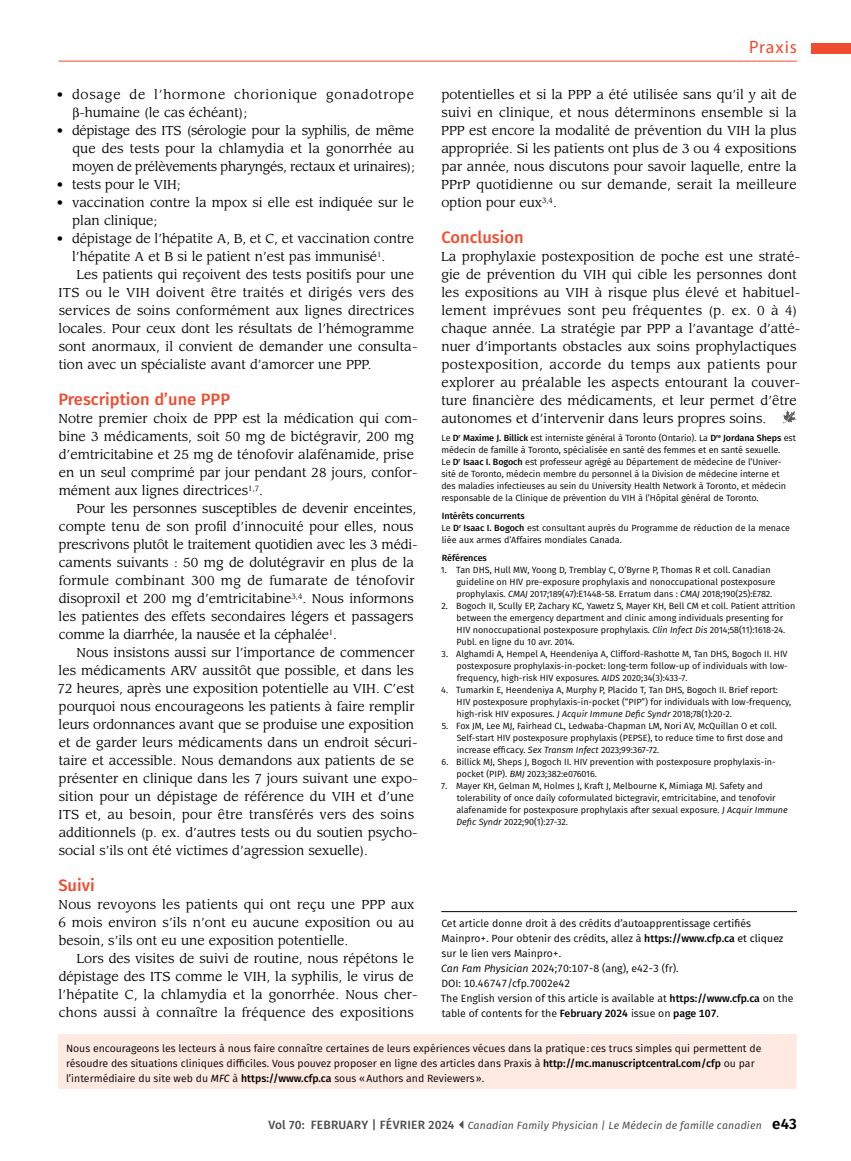
<style>
.page{position:relative;width:851px;height:1161px;background:#fff}
.page>*{position:absolute;margin:0;border:0;box-sizing:border-box;transform-origin:0 0}
.t1{font:18px "Myriad Pro";letter-spacing:.05em;color:#f04c2f}
.t2{font:500 16.5px "Fira Sans";color:#f04c2f}
.t3{font:12.75px/18px "Leawood Std";color:#000}
.t4{font:12.75px/18px "Leawood Std";letter-spacing:.06em;color:#000}
.t5{font:12.75px "Leawood Std";letter-spacing:.025em;color:#000}
.t6{font:10.5px/15px "Fira Sans";color:#000}
.t7{font:italic 10.5px "Fira Sans";letter-spacing:.015em;color:#4d4d4f}
.t8{font:9px/12px "Fira Sans";color:#000}
.t9{font:500 9px "Fira Sans";color:#000}
.s1{font-weight:500}
.s2{font-style:inherit}
.s3{font-style:italic}
.s4{font-weight:500;font-style:normal;font-size:12px}
.s5{font-weight:600;font-style:normal;font-size:15px;color:#000}
</style>
<div class="page">
<hr style="left:58px;top:61px;width:738px;height:1px;background:#f04c2f">
<div style="left:812px;top:44px;width:38px;height:10px;background:#f04c2f"></div>
<hr style="left:441px;top:911px;width:355px;height:1px;background:#000">
<svg style="left:782px;top:410px;width:15px;height:13px"></svg>
<div style="left:58px;top:1034px;width:738px;height:55px;background:#feeae0"></div>
<h1 class="t1" style="left:749px;top:36px;width:49px">Praxis</h1>
<p class="t3" style="left:441px;top:86px;width:357px;text-align:justify">potentielles et si la PPP a été utilisée sans qu’il y ait de suivi en clinique, et nous déterminons ensemble si la PPP est encore la modalité de prévention du VIH la plus appropriée. Si les patients ont plus de 3 ou 4 expositions par année, nous discutons pour savoir laquelle, entre la PPrP quotidienne ou sur demande, serait la meilleure option pour eux<sup>3,4</sup>.</p>
<p class="t2" style="left:441px;top:224px;width:84px">Conclusion</p>
<p class="t3" style="left:441px;top:248px;width:360px">La prophylaxie postexposition de poche est une straté&shy;gie de prévention du VIH qui cible les personnes dont les expositions au VIH à risque plus élevé et habituel&shy;lement imprévues sont peu fréquentes (p. ex. 0 à 4) chaque année. La stratégie par PPP a l’avantage d’atté&shy;nuer d’importants obstacles aux soins prophylactiques postexposition, accorde du temps aux patients pour explorer au préalable les aspects entourant la couver&shy;ture financière des médicaments, et leur permet d’être autonomes et d’intervenir dans leurs propres soins.</p>
<p class="t8" style="left:441px;top:432px;width:356px">Le <span class="s1">D</span><sup>r</sup> <span class="s1">Maxime J. Billick</span> est interniste général à Toronto (Ontario). La <span class="s1">D</span><sup>re</sup> <span class="s1">Jordana Sheps</span> est médecin de famille à Toronto<span class="s2">,</span> spécialisée en santé des femmes et en santé sexuelle.<br>Le <span class="s1">D</span><sup>r</sup> <span class="s1">Isaac I. Bogoch</span> est professeur agrégé au Département de médecine de l’Univer&shy;sité de Toronto, médecin membre du personnel à la Division de médecine interne et<br>des maladies infectieuses au sein du University Health Network à Toronto, et médecin responsable de la Clinique de prévention du VIH à l’Hôpital général de Toronto.</p>
<p class="t8" style="left:441px;top:510px;width:350px"><span class="s1">Intérêts concurrents<br></span>Le <span class="s1">D</span><sup>r</sup> <span class="s1">Isaac I. Bogoch</span> est consultant auprès du Programme de réduction de la menace liée aux armes d’Affaires mondiales Canada.</p>
<p class="t9" style="left:442px;top:551px;width:47px">Références</p>
<p class="t8" style="left:456px;top:564px;width:320px;text-indent:-15px">1. Tan DHS, Hull MW, Yoong D, Tremblay C, O’Byrne P, Thomas R et coll. Canadian guideline on HIV pre-exposure prophylaxis and nonoccupational postexposure prophylaxis. <span class="s3">CMAJ</span> 2017;189(47):E1448-58. Erratum dans : <span class="s3">CMAJ</span> 2018;190(25):E782.</p>
<p class="t8" style="left:456px;top:600px;width:340px;text-indent:-15px">2. Bogoch II, Scully EP, Zachary KC, Yawetz S, Mayer KH, Bell CM et coll. Patient attrition between the emergency department and clinic among individuals presenting for HIV nonoccupational postexposure prophylaxis. <span class="s3">Clin Infect Dis</span> 2014;58(11):1618-24.<br>Publ. en ligne du 10 avr. 2014.</p>
<p class="t8" style="left:456px;top:648px;width:333px;text-align:justify;text-indent:-15px">3. Alghamdi A, Hempel A, Heendeniya A, Clifford-Rashotte M, Tan DHS, Bogoch II. HIV postexposure prophylaxis-in-pocket: long-term follow-up of individuals with low&shy;frequency, high-risk HIV exposures. <span class="s3">AIDS</span> 2020;34(3):433-7.</p>
<p class="t8" style="left:456px;top:684px;width:336px;text-indent:-15px">4. Tumarkin E, Heendeniya A, Murphy P, Placido T, Tan DHS, Bogoch II. Brief report:<br>HIV postexposure prophylaxis-in-pocket (“PIP”) for individuals with low-frequency, high-risk HIV exposures. <span class="s3">J Acquir Immune Defic Syndr</span> 2018;78(1):20-2.</p>
<p class="t8" style="left:456px;top:720px;width:328px;text-indent:-15px">5. Fox JM, Lee MJ, Fairhead CL, Ledwaba-Chapman LM, Nori AV, McQuillan O et coll.<br>Self-start HIV postexposure prophylaxis (PEPSE), to reduce time to first dose and increase efficacy. <span class="s3">Sex Transm Infect</span> 2023;99:367-72.</p>
<p class="t8" style="left:456px;top:756px;width:321px;text-indent:-15px">6. Billick MJ, Sheps J, Bogoch II. HIV prevention with postexposure prophylaxis-in&shy;pocket (PIP). <span class="s3">BMJ</span> 2023;382:e076016.</p>
<p class="t8" style="left:456px;top:780px;width:333px;text-indent:-15px">7. Mayer KH, Gelman M, Holmes J, Kraft J, Melbourne K, Mimiaga MJ. Safety and tolerability of once daily coformulated bictegravir, emtricitabine, and tenofovir alafenamide for postexposure prophylaxis after sexual exposure. <span class="s3">J Acquir Immune Defic Syndr</span> 2022;90(1):27-32.</p>
<p class="t4" style="left:79px;top:86px;width:336px;text-indent:-23px">• dosage de l’hormone chorionique gonadotrope -humaine (le cas échéant);</p>
<p class="t3" style="left:72px;top:122px;width:344px;text-align:justify;text-indent:-15px">• dépistage des ITS (sérologie pour la syphilis, de même que des tests pour la chlamydia et la gonorrhée au moyen de prélèvements pharyngés, rectaux et urinaires);</p>
<p class="t3" style="left:57px;top:176px;width:125px">• tests pour le VIH;</p>
<p class="t3" style="left:72px;top:194px;width:343px;text-indent:-16px">• vaccination contre la mpox si elle est indiquée sur le plan clinique;</p>
<p class="t3" style="left:57px;top:230px;width:358px">• dépistage de l’hépatite A, B, et C, et vaccination contre</p>
<p class="t3" style="left:72px;top:248px;width:315px">l’hépatite A et B si le patient n’est pas immunisé<sup>1</sup>.</p>
<p class="t3" style="left:77px;top:266px;width:339px">Les patients qui reçoivent des tests positifs pour une</p>
<p class="t5" style="left:59px;top:285px;width:357px">ITS ou le VIH doivent être traités et dirigés vers des</p>
<p class="t3" style="left:59px;top:302px;width:357px">services de soins conformément aux lignes directrices</p>
<p class="t3" style="left:59px;top:320px;width:357px">locales. Pour ceux dont les résultats de l’hémogramme</p>
<p class="t3" style="left:59px;top:338px;width:360px">sont anormaux, il convient de demander une consulta-</p>
<p class="t3" style="left:59px;top:356px;width:314px">tion avec un spécialiste avant d’amorcer une PPP.</p>
<p class="t2" style="left:58px;top:386px;width:173px">Prescription d’une PPP</p>
<p class="t3" style="left:59px;top:410px;width:360px">Notre premier choix de PPP est la médication qui com&shy;bine 3 médicaments, soit 50 mg de bictégravir, 200 mg d’emtricitabine et 25 mg de ténofovir alafénamide, prise en un seul comprimé par jour pendant 28 jours, confor&shy;mément aux lignes directrices<sup>1,7</sup>.</p>
<p class="t3" style="left:59px;top:500px;width:360px;text-indent:18px">Pour les personnes susceptibles de devenir enceintes, compte tenu de son profil d’innocuité pour elles, nous prescrivons plutôt le traitement quotidien avec les 3 médi&shy;caments suivants : 50 mg de dolutégravir en plus de la formule combinant 300 mg de fumarate de ténofovir disoproxil et 200 mg d’emtricitabine<sup>3,4</sup>. Nous informons les patientes des effets secondaires légers et passagers comme la diarrhée, la nausée et la céphalée<sup>1</sup>.</p>
<p class="t3" style="left:58px;top:644px;width:361px;text-indent:19px">Nous insistons aussi sur l’importance de commencer les médicaments ARV aussitôt que possible, et dans les 72 heures, après une exposition potentielle au VIH. C’est pourquoi nous encourageons les patients à faire remplir leurs ordonnances avant que se produise une exposition et de garder leurs médicaments dans un endroit sécuri&shy;taire et accessible. Nous demandons aux patients de se présenter en clinique dans les 7 jours suivant une expo&shy;sition pour un dépistage de référence du VIH et d’une ITS et, au besoin, pour être transférés vers des soins additionnels (p. ex. d’autres tests ou du soutien psycho&shy;social s’ils ont été victimes d’agression sexuelle).</p>
<p class="t2" style="left:58px;top:872px;width:38px">Suivi</p>
<p class="t3" style="left:59px;top:896px;width:357px;text-align:justify">Nous revoyons les patients qui ont reçu une PPP aux 6 mois environ s’ils n’ont eu aucune exposition ou au besoin, s’ils ont eu une exposition potentielle.</p>
<p class="t3" style="left:59px;top:950px;width:360px;text-indent:18px">Lors des visites de suivi de routine, nous répétons le dépistage des ITS comme le VIH, la syphilis, le virus de l’hépatite C, la chlamydia et la gonorrhée. Nous cher&shy;chons aussi à connaître la fréquence des expositions</p>
<p class="t6" style="left:441px;top:916px;width:354px">Cet article donne droit à des crédits d’autoapprentissage certifiés Mainpro+. Pour obtenir des crédits, allez à <span class="s1">https://www.cfp.ca</span> <span class="s2">et cliquez </span>sur le lien vers Mainpro+.<br><span class="s3">Can Fam Physician</span> 2024;70:107-8 (ang), e42-3 (fr).<br>DOI: 10.46747/cfp.7002e42<br>The English version of this article is available at <span class="s1">https://www.cfp.ca</span> on the table of contents for the <span class="s1">February 2024</span> issue on <span class="s1">page 107</span>.</p>
<p class="t6" style="left:66px;top:1040px;width:696px">Nous encourageons les lecteurs à nous faire connaître certaines de leurs expériences vécues dans la pratique: ces trucs simples qui permettent de résoudre des situations cliniques difficiles. Vous pouvez proposer en ligne des articles dans Praxis à <span class="s1">http://mc.manuscriptcentral.com/cfp</span> ou par l’intermédiaire du site web du <span class="s3">MFC</span> à <span class="s1">https://www.cfp.ca</span> sous «Authors and Reviewers».</p>
<p class="t7" style="left:268px;top:1117px;width:530px"><span class="s4">Vol 70: FEBRUARY | FÉVRIER 2024</span> Canadian Family Physician | Le Médecin de famille canadien <span class="s5">e43</span></p>
</div>
